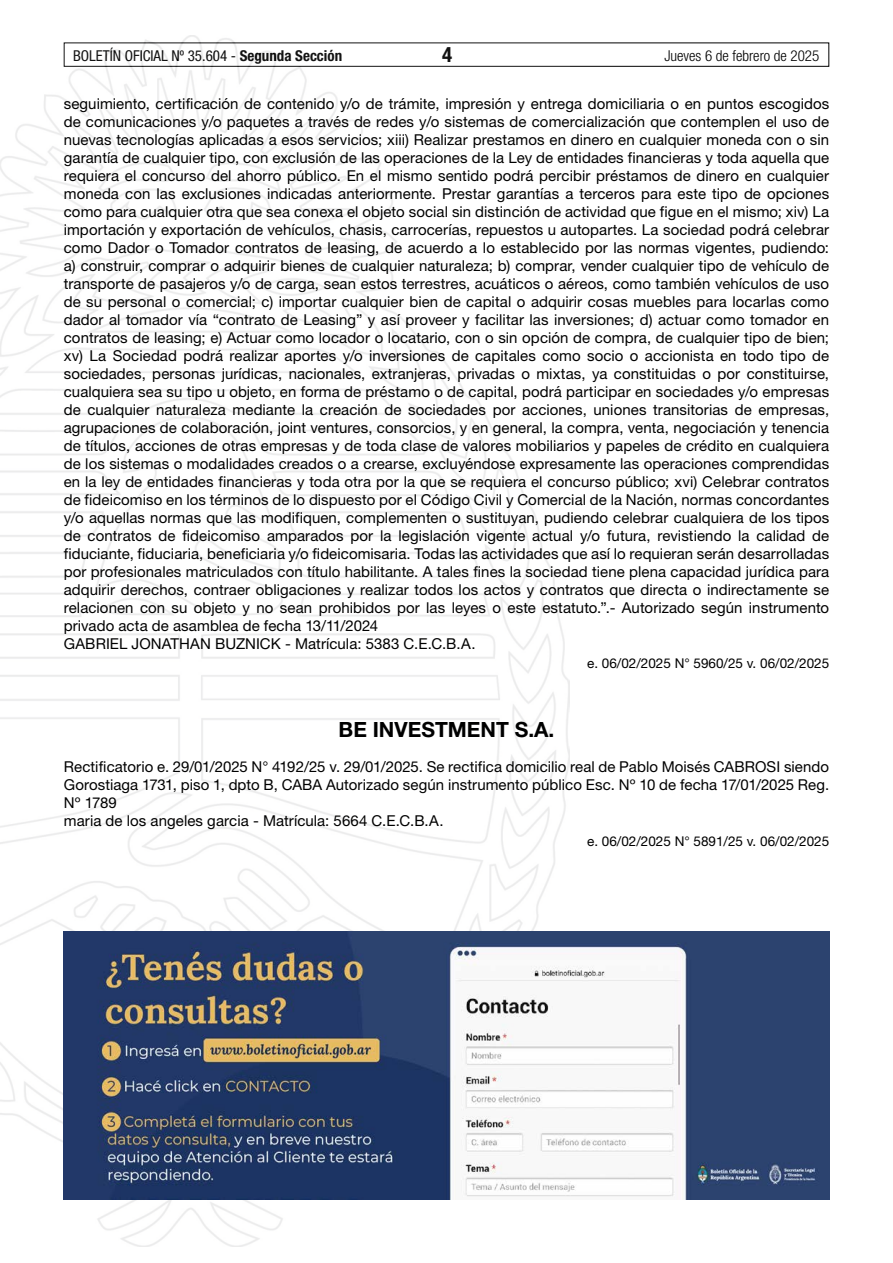
<style>
.page{position:relative;width:893px;height:1263px;background:#fff}
.page>*{position:absolute;margin:0;border:0;box-sizing:border-box;transform-origin:0 0}
.t1{font:700 21px "Helvetica Neue LT Std";color:#000}
.t2{font:700 condensed 21px "Helvetica Neue LT Std";color:#000}
.t3{font:15px/18px "Helvetica Neue LT Std";letter-spacing:.005em;color:#000}
.t4{font:condensed 15px "Helvetica Neue LT Std";color:#000}
.t5{font:300 condensed 15px "Helvetica Neue LT Std";color:#000}
.t6{font:13.5px "Helvetica Neue LT Std";color:#000}
.s1{font-weight:700}
</style>
<div class="page">
<div style="left:64px;top:43px;width:765px;height:24px;border:1px solid #000"></div>
<img style="left:0;top:35px;width:569px;height:1211px">
<img style="left:64px;top:931px;width:765px;height:268px">
<p class="t4" style="left:73px;top:47px;width:271px">BOLETÍN OFICIAL Nº 35.604 - <span class="s1">Segunda Sección</span></p>
<h1 class="t2" style="left:442px;top:42px;width:12px">4</h1>
<p class="t5" style="left:664px;top:47px;width:156px">Jueves 6 de febrero de 2025</p>
<p class="t3" style="left:64px;top:94px;width:767px">seguimiento, certificación de contenido y/o de trámite, impresión y entrega domiciliaria o en puntos escogidos de comunicaciones y/o paquetes a través de redes y/o sistemas de comercialización que contemplen el uso de nuevas tecnologías aplicadas a esos servicios; xiii) Realizar prestamos en dinero en cualquier moneda con o sin garantía de cualquier tipo, con exclusión de las operaciones de la Ley de entidades financieras y toda aquella que requiera el concurso del ahorro público. En el mismo sentido podrá percibir préstamos de dinero en cualquier moneda con las exclusiones indicadas anteriormente. Prestar garantías a terceros para este tipo de opciones como para cualquier otra que sea conexa el objeto social sin distinción de actividad que figue en el mismo; xiv) La importación y exportación de vehículos, chasis, carrocerías, repuestos u autopartes. La sociedad podrá celebrar como Dador o Tomador contratos de leasing, de acuerdo a lo establecido por las normas vigentes, pudiendo: a) construir, comprar o adquirir bienes de cualquier naturaleza; b) comprar, vender cualquier tipo de vehículo de transporte de pasajeros y/o de carga, sean estos terrestres, acuáticos o aéreos, como también vehículos de uso de su personal o comercial; c) importar cualquier bien de capital o adquirir cosas muebles para locarlas como dador al tomador vía “contrato de Leasing” y así proveer y facilitar las inversiones; d) actuar como tomador en contratos de leasing; e) Actuar como locador o locatario, con o sin opción de compra, de cualquier tipo de bien; xv) La Sociedad podrá realizar aportes y/o inversiones de capitales como socio o accionista en todo tipo de sociedades, personas jurídicas, nacionales, extranjeras, privadas o mixtas, ya constituidas o por constituirse, cualquiera sea su tipo u objeto, en forma de préstamo o de capital, podrá participar en sociedades y/o empresas de cualquier naturaleza mediante la creación de sociedades por acciones, uniones transitorias de empresas, agrupaciones de colaboración, joint ventures, consorcios, y en general, la compra, venta, negociación y tenencia de títulos, acciones de otras empresas y de toda clase de valores mobiliarios y papeles de crédito en cualquiera de los sistemas o modalidades creados o a crearse, excluyéndose expresamente las operaciones comprendidas en la ley de entidades financieras y toda otra por la que se requiera el concurso público; xvi) Celebrar contratos de fideicomiso en los términos de lo dispuesto por el Código Civil y Comercial de la Nación, normas concordantes y/o aquellas normas que las modifiquen, complementen o sustituyan, pudiendo celebrar cualquiera de los tipos de contratos de fideicomiso amparados por la legislación vigente actual y/o futura, revistiendo la calidad de fiduciante, fiduciaria, beneficiaria y/o fideicomisaria. Todas las actividades que así lo requieran serán desarrolladas por profesionales matriculados con título habilitante. A tales fines la sociedad tiene plena capacidad jurídica para adquirir derechos, contraer obligaciones y realizar todos los actos y contratos que directa o indirectamente se relacionen con su objeto y no sean prohibidos por las leyes o este estatuto.”.- Autorizado según instrumento privado acta de asamblea de fecha 13/11/2024<br>GABRIEL JONATHAN BUZNICK - Matrícula: 5383 C.E.C.B.A.</p>
<p class="t6" style="left:587px;top:655px;width:244px">e. 06/02/2025 N° 5960/25 v. 06/02/2025</p>
<h1 class="t1" style="left:339px;top:717px;width:217px">BE INVESTMENT S.A.</h1>
<p class="t3" style="left:64px;top:758px;width:767px">Rectificatorio e. 29/01/2025 N° 4192/25 v. 29/01/2025. Se rectifica domicilio real de Pablo Moisés CABROSI siendo Gorostiaga 1731, piso 1, dpto B, CABA Autorizado según instrumento público Esc. Nº 10 de fecha 17/01/2025 Reg.<br>Nº 1789<br>maria de los angeles garcia - Matrícula: 5664 C.E.C.B.A.</p>
<p class="t6" style="left:587px;top:833px;width:244px">e. 06/02/2025 N° 5891/25 v. 06/02/2025</p>
</div>
